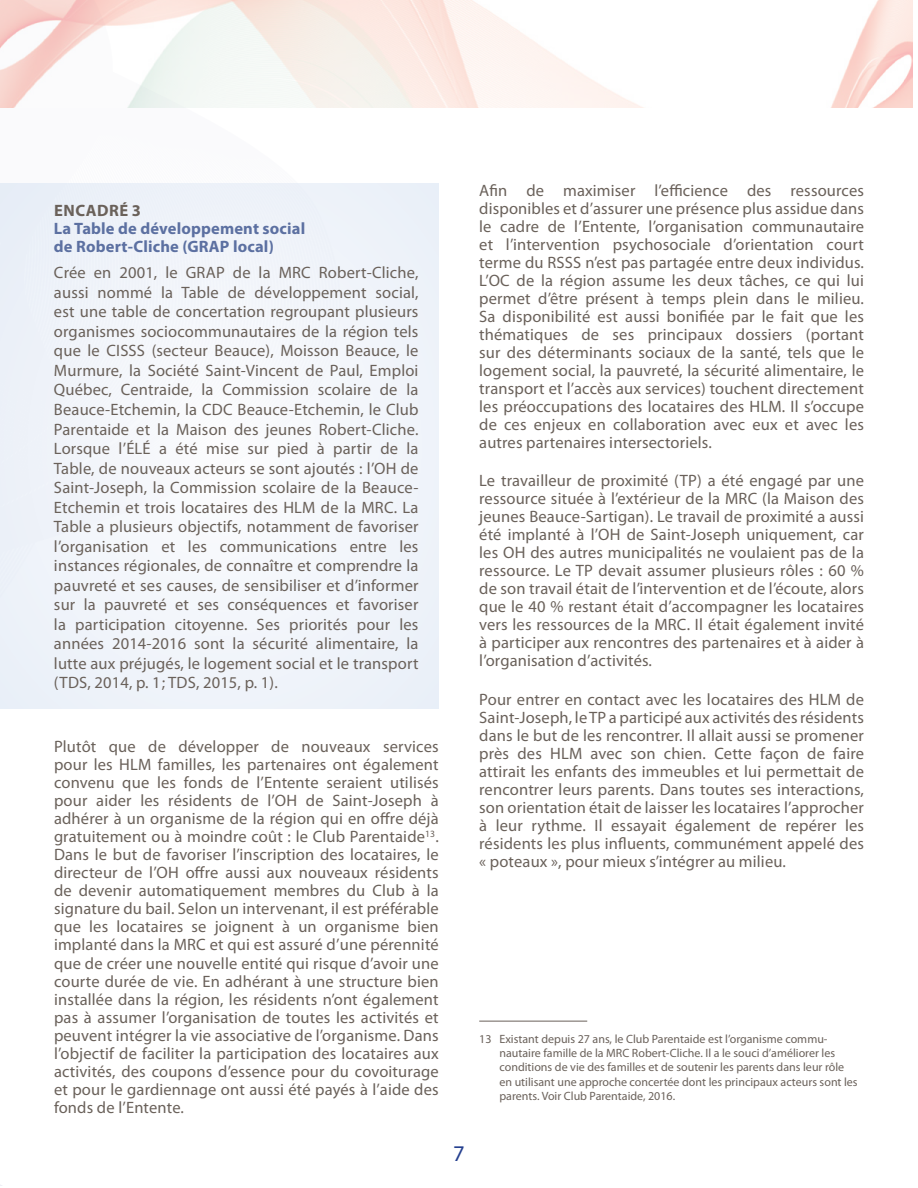
<style>
.page{position:relative;width:918px;height:1188px;background:#fff}
.page>*{position:absolute;margin:0;border:0;box-sizing:border-box;transform-origin:0 0}
.t1{font:22.5px "Myriad Pro";color:#25408f}
.t2{font:16.5px/18px "Myriad Pro";letter-spacing:.01em;color:#6a615a;text-align:justify}
.t3{font:700 16.5px/18px "Myriad Pro";letter-spacing:.01em;color:#5c70a1}
.t4{font:700 16.5px "Myriad Pro";letter-spacing:.03em;color:#6a615a}
.t5{font:12px/14.4px "Myriad Pro";color:#6a615a}
</style>
<div class="page">
<img style="left:0;top:0;width:913px;height:107px">
<div style="left:0;top:184px;width:439px;height:524px;background:#f1f4fa"></div>
<hr style="left:479px;top:1021px;width:108px;height:1px;background:#6a615a">
<p class="t4" style="left:54px;top:200px;width:88px">ENCADRÉ 3</p>
<p class="t3" style="left:54px;top:219px;width:253px">La Table de développement social de Robert-Cliche (GRAP local)</p>
<p class="t2" style="left:54px;top:263px;width:366px;line-height:19.5px">Crée en 2001, le GRAP de la MRC Robert-Cliche, aussi nommé la Table de développement social, est une table de concertation regroupant plusieurs organismes sociocommunautaires de la région tels que le CISSS (secteur Beauce), Moisson Beauce, le Murmure, la Société Saint-Vincent de Paul, Emploi Québec, Centraide, la Commission scolaire de la Beauce-Etchemin, la CDC Beauce-Etchemin, le Club Parentaide et la Maison des jeunes Robert-Cliche.<br>Lorsque l’ÉLÉ a été mise sur pied à partir de la Table, de nouveaux acteurs se sont ajoutés : l’OH de Saint-Joseph, la Commission scolaire de la Beauce-Etchemin et trois locataires des HLM de la MRC. La Table a plusieurs objectifs, notamment de favoriser l’organisation et les communications entre les instances régionales, de connaître et comprendre la pauvreté et ses causes, de sensibiliser et d’informer sur la pauvreté et ses conséquences et favoriser la participation citoyenne. Ses priorités pour les années 2014-2016 sont la sécurité alimentaire, la lutte aux préjugés, le logement social et le transport (TDS, 2014, p. 1; TDS, 2015, p. 1).</p>
<p class="t2" style="left:54px;top:738px;width:386px">Plutôt que de développer de nouveaux services pour les HLM familles, les partenaires ont également convenu que les fonds de l’Entente seraient utilisés pour aider les résidents de l’OH de Saint-Joseph à adhérer à un organisme de la région qui en offre déjà gratuitement ou à moindre coût : le Club Parentaide<sup>13</sup>.<br>Dans le but de favoriser l’inscription des locataires, le directeur de l’OH offre aussi aux nouveaux résidents de devenir automatiquement membres du Club à la signature du bail. Selon un intervenant, il est préférable que les locataires se joignent à un organisme bien implanté dans la MRC et qui est assuré d’une pérennité que de créer une nouvelle entité qui risque d’avoir une courte durée de vie. En adhérant à une structure bien installée dans la région, les résidents n’ont également pas à assumer l’organisation de toutes les activités et peuvent intégrer la vie associative de l’organisme. Dans l’objectif de faciliter la participation des locataires aux activités, des coupons d’essence pour du covoiturage et pour le gardiennage ont aussi été payés à l’aide des fonds de l’Entente.</p>
<p class="t2" style="left:479px;top:181px;width:386px">Afin de maximiser l’efficience des ressources disponibles et d’assurer une présence plus assidue dans le cadre de l’Entente, l’organisation communautaire et l’intervention psychosociale d’orientation court terme du RSSS n’est pas partagée entre deux individus.<br>L’OC de la région assume les deux tâches, ce qui lui permet d’être présent à temps plein dans le milieu.<br>Sa disponibilité est aussi bonifiée par le fait que les thématiques de ses principaux dossiers (portant sur des déterminants sociaux de la santé, tels que le logement social, la pauvreté, la sécurité alimentaire, le transport et l’accès aux services) touchent directement les préoccupations des locataires des HLM. Il s’occupe de ces enjeux en collaboration avec eux et avec les autres partenaires intersectoriels.</p>
<p class="t2" style="left:479px;top:471px;width:386px">Le travailleur de proximité (TP) a été engagé par une ressource située à l’extérieur de la MRC (la Maison des jeunes Beauce-Sartigan). Le travail de proximité a aussi été implanté à l’OH de Saint-Joseph uniquement, car les OH des autres municipalités ne voulaient pas de la ressource. Le TP devait assumer plusieurs rôles : 60 % de son travail était de l’intervention et de l’écoute, alors que le 40 % restant était d’accompagner les locataires vers les ressources de la MRC. Il était également invité à participer aux rencontres des partenaires et à aider à l’organisation d’activités.</p>
<p class="t2" style="left:479px;top:690px;width:386px">Pour entrer en contact avec les locataires des HLM de Saint-Joseph, le TP a participé aux activités des résidents dans le but de les rencontrer. Il allait aussi se promener près des HLM avec son chien. Cette façon de faire attirait les enfants des immeubles et lui permettait de rencontrer leurs parents. Dans toutes ses interactions, son orientation était de laisser les locataires l’approcher à leur rythme. Il essayait également de repérer les résidents les plus influents, communément appelé des « poteaux », pour mieux s’intégrer au milieu.</p>
<p class="t5" style="left:499px;top:1031px;width:360px;text-indent:-20px">13 Existant depuis 27 ans, le Club Parentaide est l’organisme commu&shy;nautaire famille de la MRC Robert-Cliche. Il a le souci d’améliorer les conditions de vie des familles et de soutenir les parents dans leur rôle en utilisant une approche concertée dont les principaux acteurs sont les parents. Voir Club Parentaide, 2016.</p>
<h1 class="t1" style="left:453px;top:1139px;width:13px">7</h1>
</div>
